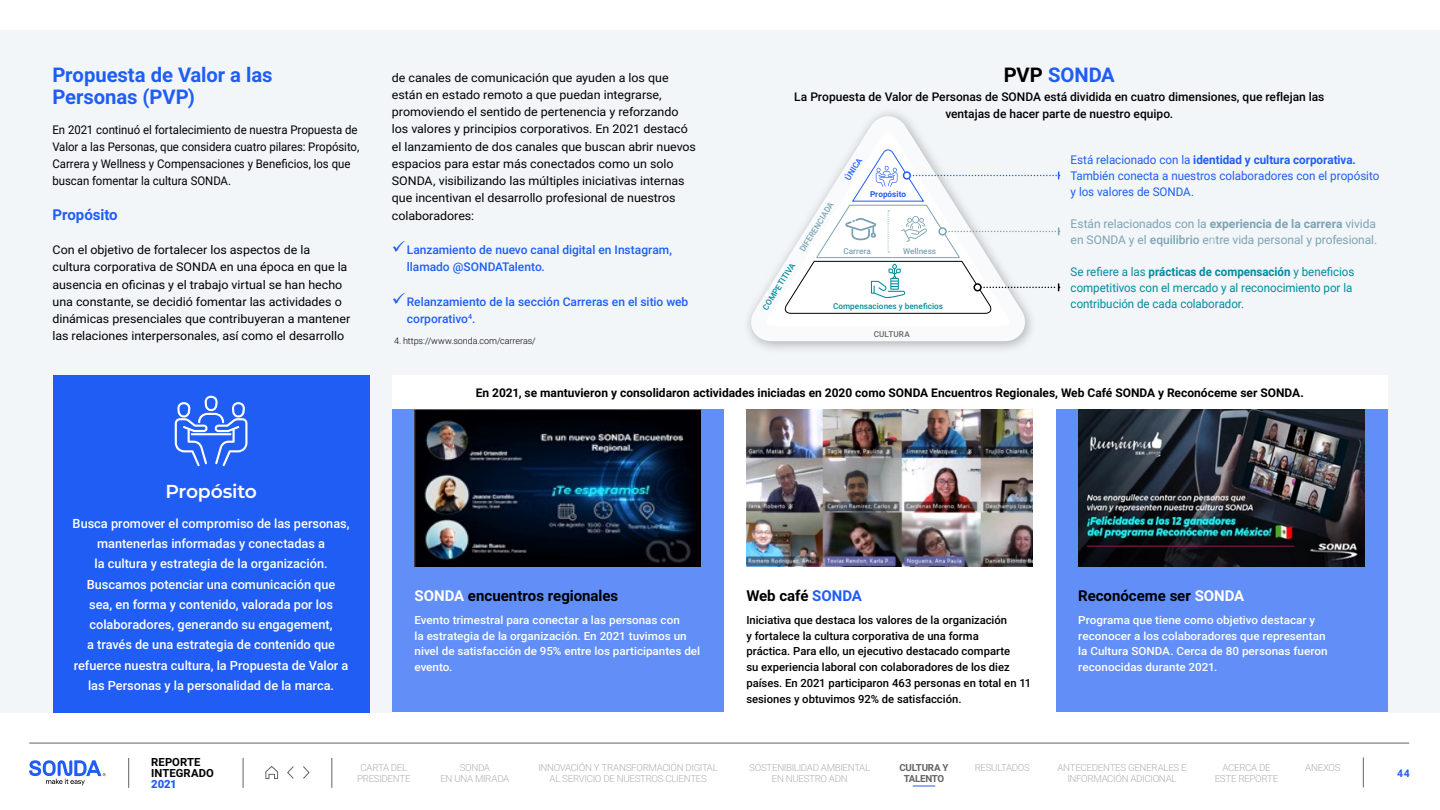
<style>
.page{position:relative;width:1440px;height:810px;background:#fff}
.page>*{position:absolute;margin:0;border:0;box-sizing:border-box;transform-origin:0 0}
.t1{font:700 20.25px/22.5px "Roboto";letter-spacing:-.005em;color:#1f5df5}
.t2{font:600 18.75px "Montserrat";letter-spacing:-.015em;color:#fff}
.t3{font:700 15px "Roboto";color:#000}
.t4{font:700 15px "Roboto";letter-spacing:-.005em;color:#1f5df5}
.t5{font:500 12.75px/20.2px "Roboto";color:#fff;text-align:center}
.t6{font:12px/17.2px "Roboto";letter-spacing:-.005em;color:#000;scale:1.04 1}
.t7{font:12px/17.2px "Roboto";letter-spacing:-.005em;color:#000;scale:.95 1}
.t8{font:12px/15.8px "Roboto";color:#008b9f;scale:.96 1}
.t9{font:500 12px/17.2px "Roboto";color:#1f5df5}
.t10{font:700 12px "Roboto";color:#000}
.t11{font:12px/15.8px "Roboto";letter-spacing:-.005em;color:#1f5df5}
.t12{font:500 12px/17.2px "Roboto";color:#000;text-align:center}
.t13{font:12px/15.8px "Roboto";letter-spacing:-.005em;color:#7ca3b4}
.t14{font:500 11.25px/15.8px "Roboto";color:#fff;scale:1.04 1}
.t15{font:500 11.25px/15.8px "Roboto";color:#000}
.t16{font:700 11.25px/11.2px "Roboto";color:#000}
.t17{font:900 11.25px "Roboto";color:#1f5df5}
.t18{font:700 10.5px "Roboto";color:#1f5df5}
.t19{font:300 9.75px/10.5px "Roboto";letter-spacing:-.035em;color:#b0b1b0;text-align:center}
.t20{font:700 9.75px/10.5px "Roboto";letter-spacing:-.025em;color:#626362;text-align:center}
.t21{font:300 9px "Roboto";letter-spacing:-.005em;color:#000}
.t22{font:500 8.18px "Roboto";letter-spacing:.005em;color:#008b9f}
.t23{font:500 8.18px "Roboto";letter-spacing:.005em;color:#7ca3b4}
.t24{font:700 8.18px "Roboto";letter-spacing:.005em;color:#1f5df5}
.t25{font:500 8.18px "Roboto";letter-spacing:.015em;color:#666}
.t26{font:500 8.18px "Roboto";color:#1f5df5}
.s1{color:#000}
.s2{font-weight:700}
.s3{font-weight:500}
.s4{font-weight:300}
.s5{color:#fff}
.s6{color:#1f5df5}
</style>
<div class="page">
<div style="left:0;top:30px;width:1440px;height:682px;background:#f2f6f8"></div>
<div style="left:392px;top:375px;width:996px;height:337px;background:#fff"></div>
<div style="left:53px;top:375px;width:317px;height:337px;background:#1f5df5"></div>
<div style="left:392px;top:410px;width:332px;height:302px;background:#628ef8"></div>
<div style="left:1056px;top:410px;width:332px;height:302px;background:#628ef8"></div>
<img style="left:415px;top:410px;width:286px;height:157px">
<img style="left:747px;top:410px;width:286px;height:157px">
<img style="left:1079px;top:409px;width:285px;height:158px">
<svg style="left:748px;top:112px;width:284px;height:237px"></svg>
<svg style="left:784px;top:148px;width:276px;height:166px"></svg>
<div style="left:974px;top:284px;width:7px;height:7px;background:#fff;border-radius:50%"></div>
<div style="left:973px;top:283px;width:9px;height:8px;border:2px solid #000;border-radius:50%"></div>
<svg style="left:175px;top:396px;width:73px;height:70px"></svg>
<svg style="left:265px;top:766px;width:13px;height:13px"></svg>
<svg style="left:303px;top:766px;width:7px;height:13px"></svg>
<svg style="left:287px;top:766px;width:7px;height:13px"></svg>
<hr style="left:129px;top:758px;width:1px;height:30px;background:#626362">
<hr style="left:243px;top:758px;width:1px;height:30px;background:#626362">
<hr style="left:332px;top:758px;width:1px;height:30px;background:#626362">
<hr style="left:1363px;top:757px;width:1px;height:30px;background:#626362">
<hr style="left:29px;top:743px;width:1380px;height:1px;background:#626362">
<svg style="left:913px;top:786px;width:22px;height:1px"></svg>
<svg style="left:29px;top:760px;width:77px;height:25px"></svg>
<h1 class="t1" style="left:52px;top:63px;width:222px">Propuesta de Valor a las<br>Personas (PVP)</h1>
<p class="t7" style="left:52px;top:120px;width:324px">En 2021 continuó el fortalecimiento de nuestra Propuesta de Valor a las Personas, que considera cuatro pilares: Propósito, Carrera y Wellness y Compensaciones y Beneficios, los que buscan fomentar la cultura SONDA.</p>
<p class="t4" style="left:52px;top:204px;width:67px">Propósito</p>
<p class="t6" style="left:52px;top:241px;width:288px">Con el objetivo de fortalecer los aspectos de la cultura corporativa de SONDA en una época en que la ausencia en oficinas y el trabajo virtual se han hecho una constante, se decidió fomentar las actividades o dinámicas presenciales que contribuyeran a mantener las relaciones interpersonales, así como el desarrollo</p>
<p class="t6" style="left:392px;top:68px;width:294px">de canales de comunicación que ayuden a los que están en estado remoto a que puedan integrarse, promoviendo el sentido de pertenencia y reforzando los valores y principios corporativos. En 2021 destacó el lanzamiento de dos canales que buscan abrir nuevos espacios para estar más conectados como un solo SONDA, visibilizando las múltiples iniciativas internas que incentivan el desarrollo profesional de nuestros colaboradores:</p>
<p class="t9" style="left:407px;top:241px;width:267px;text-indent:-15px">✓Lanzamiento de nuevo canal digital en Instagram, llamado @SONDATalento.</p>
<p class="t9" style="left:407px;top:293px;width:283px;text-indent:-15px">✓Relanzamiento de la sección Carreras en el sitio web corporativo<sup>4</sup>.</p>
<p class="t21" style="left:394px;top:334px;width:143px">4. https://www.sonda.com/carreras/</p>
<h1 class="t1" style="left:1004px;top:63px;width:113px"><span class="s1">PVP</span> SONDA</h1>
<p class="t12" style="left:794px;top:88px;width:532px">La Propuesta de Valor de Personas de SONDA está dividida en cuatro dimensiones, que reflejan las ventajas de hacer parte de nuestro equipo.</p>
<p class="t23" style="left:797px;top:248px;width:58px;rotate:-58deg">DIFERENCIADA</p>
<p class="t26" style="left:842px;top:176px;width:26px;rotate:-58deg">ÚNICA</p>
<p class="t24" style="left:870px;top:189px;width:37px">Propósito</p>
<p class="t23" style="left:843px;top:245px;width:29px">Carrera</p>
<p class="t23" style="left:903px;top:245px;width:35px">Wellness</p>
<p class="t22" style="left:760px;top:306px;width:56px;rotate:-58deg">COMPETITIVA</p>
<p class="t22" style="left:833px;top:301px;width:112px">Compensaciones y beneficios</p>
<p class="t25" style="left:874px;top:328px;width:38px">CULTURA</p>
<p class="t11" style="left:1071px;top:152px;width:310px">Está relacionado con la <span class="s2">identidad y cultura corporativa.<br></span>También conecta a nuestros colaboradores con el propósito y los valores de SONDA.</p>
<p class="t13" style="left:1071px;top:215px;width:308px">Están relacionados con la <span class="s2">experiencia de la carrera</span> vivida en SONDA y el <span class="s3">equilibrio</span> e<span class="s4">n</span>tre vida personal y profesional.</p>
<p class="t8" style="left:1071px;top:264px;width:297px">Se refiere a las <span class="s2">prácticas de compensación</span> y beneficios competitivos con el mercado y al reconocimiento por la contribución de cada colaborador.</p>
<p class="t10" style="left:476px;top:384px;width:830px">En 2021, se mantuvieron y consolidaron actividades iniciadas en 2020 como SONDA Encuentros Regionales, Web Café SONDA y Reconóceme ser SONDA.</p>
<h2 class="t2" style="left:165px;top:478px;width:93px">Propósito</h2>
<p class="t5" style="left:73px;top:513px;width:278px">Busca promover el compromiso de las personas, mantenerlas informadas y conectadas a<br>la cultura y estrategia de la organización.<br>Buscamos potenciar una comunicación que<br>sea, en forma y contenido, valorada por los colaboradores, generando su engagement,<br>a través de una estrategia de contenido que refuerce nuestra cultura, la Propuesta de Valor a las Personas y la personalidad de la marca.</p>
<p class="t3" style="left:415px;top:585px;width:205px"><span class="s5">SONDA</span> encuentros regionales</p>
<p class="t14" style="left:415px;top:612px;width:276px">Evento trimestral para conectar a las personas con<br>la estrategia de la organización. En 2021 tuvimos un nivel de satisfacción de 95% entre los participantes del evento.</p>
<p class="t3" style="left:746px;top:585px;width:117px">Web café <span class="s6">SONDA</span></p>
<p class="t15" style="left:746px;top:612px;width:286px">Iniciativa que destaca los valores de la organización<br>y fortalece la cultura corporativa de una forma<br>práctica. Para ello, un ejecutivo destacado comparte<br>su experiencia laboral con colaboradores de los diez países. En 2021 participaron 463 personas en total en 11 sesiones y obtuvimos 92% de satisfacción.</p>
<p class="t3" style="left:1078px;top:585px;width:168px">Reconóceme ser <span class="s5">SONDA</span></p>
<p class="t14" style="left:1078px;top:612px;width:241px">Programa que tiene como objetivo destacar y reconocer a los colaboradores que representan la Cultura SONDA. Cerca de 80 personas fueron reconocidas durante 2021.</p>
<p class="t16" style="left:151px;top:756px;width:64px">REPORTE<br>INTEGRADO</p>
<p class="t17" style="left:151px;top:776px;width:27px">2021</p>
<p class="t19" style="left:357px;top:762px;width:55px">CARTA DEL<br>PRESIDENTE</p>
<p class="t19" style="left:440px;top:762px;width:70px">SONDA<br>EN UNA MIRADA</p>
<p class="t19" style="left:538px;top:762px;width:181px">INNOVACIÓN Y TRANSFORMACIÓN DIGITAL<br>AL SERVICIO DE NUESTROS CLIENTES</p>
<p class="t19" style="left:749px;top:762px;width:123px">SOSTENIBILIDAD AMBIENTAL<br>EN NUESTRO ADN</p>
<p class="t19" style="left:975px;top:762px;width:57px">RESULTADOS</p>
<p class="t19" style="left:1057px;top:762px;width:131px">ANTECEDENTES GENERALES E<br>INFORMACIÓN ADICIONAL</p>
<p class="t19" style="left:1215px;top:762px;width:65px">ACERCA DE<br>ESTE REPORTE</p>
<p class="t19" style="left:1305px;top:762px;width:37px">ANEXOS</p>
<p class="t20" style="left:899px;top:762px;width:51px">CULTURA Y<br>TALENTO</p>
<p class="t18" style="left:1397px;top:766px;width:14px">44</p>
</div>
